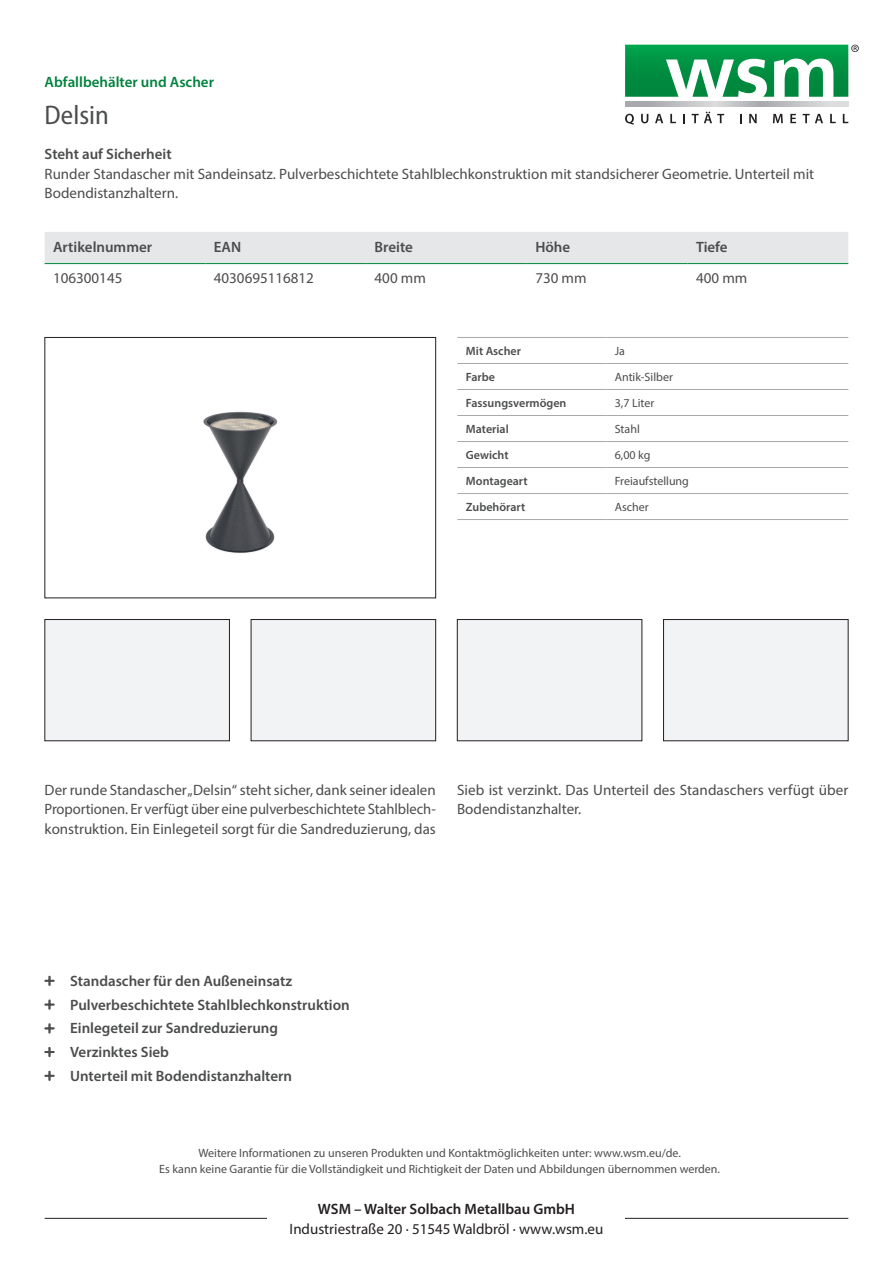
<style>
.page{position:relative;width:893px;height:1263px;background:#fff}
.page>*{position:absolute;margin:0;border:0;box-sizing:border-box;transform-origin:0 0}
.t1{font:semi-condensed 27px "Myriad Pro";color:#4b4c4d}
.t2{font:15px/19.5px "Myriad Pro";color:#4b4c4d}
.t3{font:600 15px/23.7px "Myriad Pro";color:#4b4c4d}
.t4{font:15px "Myriad Pro";color:#231f20}
.t5{font:600 15px "Myriad Pro";color:#231f20}
.t6{font:600 15px "Myriad Pro";color:#00823d}
.t7{font:12px/16.5px "Myriad Pro";color:#4b4c4d;text-align:center}
.t8{font:600 12px "Myriad Pro";color:#4b4c4d}
</style>
<div class="page">
<img style="left:203px;top:411px;width:75px;height:142px">
<div style="left:45px;top:337px;width:391px;height:261px;border:1px solid #231f20"></div>
<div style="left:45px;top:619px;width:184px;height:122px;background:#f2f3f4"></div>
<div style="left:45px;top:619px;width:185px;height:122px;border:1px solid #231f20"></div>
<div style="left:251px;top:619px;width:185px;height:122px;background:#f2f3f4"></div>
<div style="left:251px;top:619px;width:185px;height:122px;border:1px solid #231f20"></div>
<div style="left:663px;top:619px;width:185px;height:122px;background:#f2f3f4"></div>
<div style="left:663px;top:619px;width:185px;height:122px;border:1px solid #231f20"></div>
<div style="left:457px;top:619px;width:185px;height:122px;background:#f2f3f4"></div>
<div style="left:457px;top:619px;width:185px;height:122px;border:1px solid #231f20"></div>
<div style="left:45px;top:232px;width:803px;height:31px;background:#e6e7e9"></div>
<hr style="left:45px;top:263px;width:160px;height:1px;background:#00823d">
<hr style="left:205px;top:263px;width:161px;height:1px;background:#00823d">
<hr style="left:366px;top:263px;width:161px;height:1px;background:#00823d">
<hr style="left:527px;top:263px;width:161px;height:1px;background:#00823d">
<hr style="left:688px;top:263px;width:160px;height:1px;background:#00823d">
<hr style="left:457px;top:337px;width:149px;height:1px;background:#a8a9ad">
<hr style="left:606px;top:337px;width:242px;height:1px;background:#a8a9ad">
<hr style="left:457px;top:363px;width:149px;height:1px;background:#a8a9ad">
<hr style="left:606px;top:363px;width:242px;height:1px;background:#a8a9ad">
<hr style="left:457px;top:389px;width:149px;height:1px;background:#a8a9ad">
<hr style="left:606px;top:389px;width:242px;height:1px;background:#a8a9ad">
<hr style="left:457px;top:415px;width:149px;height:1px;background:#a8a9ad">
<hr style="left:606px;top:415px;width:242px;height:1px;background:#a8a9ad">
<hr style="left:457px;top:441px;width:149px;height:1px;background:#a8a9ad">
<hr style="left:606px;top:441px;width:242px;height:1px;background:#a8a9ad">
<hr style="left:457px;top:467px;width:149px;height:1px;background:#a8a9ad">
<hr style="left:606px;top:467px;width:242px;height:1px;background:#a8a9ad">
<hr style="left:457px;top:493px;width:149px;height:1px;background:#a8a9ad">
<hr style="left:606px;top:493px;width:242px;height:1px;background:#a8a9ad">
<hr style="left:457px;top:519px;width:149px;height:1px;background:#a8a9ad">
<hr style="left:606px;top:519px;width:242px;height:1px;background:#a8a9ad">
<hr style="left:45px;top:1218px;width:803px;height:1px;background:#231f20">
<svg style="left:625px;top:114px;width:9px;height:11px"></svg>
<svg style="left:641px;top:114px;width:7px;height:9px"></svg>
<svg style="left:655px;top:114px;width:8px;height:9px"></svg>
<svg style="left:670px;top:114px;width:6px;height:9px"></svg>
<svg style="left:683px;top:114px;width:2px;height:9px"></svg>
<svg style="left:692px;top:112px;width:32px;height:11px"></svg>
<svg style="left:749px;top:114px;width:8px;height:9px"></svg>
<svg style="left:773px;top:114px;width:10px;height:9px"></svg>
<svg style="left:790px;top:114px;width:6px;height:9px"></svg>
<svg style="left:803px;top:114px;width:20px;height:9px"></svg>
<svg style="left:830px;top:114px;width:6px;height:9px"></svg>
<svg style="left:843px;top:114px;width:5px;height:9px"></svg>
<hr style="left:625px;top:106px;width:223px;height:1px;background:#636366">
<svg style="left:625px;top:102px;width:223px;height:4px"></svg>
<svg style="left:625px;top:45px;width:234px;height:52px"></svg>
<div style="left:268px;top:1203px;width:357px;height:30px;background:#fff"></div>
<p class="t6" style="left:45px;top:72px;width:171px">Abfallbehälter und Ascher</p>
<h1 class="t1" style="left:45px;top:99px;width:66px">Delsin</h1>
<p class="t3" style="left:45px;top:142px;width:129px">Steht auf Sicherheit</p>
<p class="t2" style="left:45px;top:164px;width:771px">Runder Standascher mit Sandeinsatz. Pulverbeschichtete Stahlblechkonstruktion mit standsicherer Geometrie. Unterteil mit<br>Bodendistanzhaltern.</p>
<p class="t3" style="left:53px;top:234px;width:101px">Artikelnummer</p>
<p class="t3" style="left:214px;top:234px;width:29px">EAN</p>
<p class="t3" style="left:375px;top:234px;width:40px">Breite</p>
<p class="t3" style="left:535px;top:234px;width:36px">Höhe</p>
<p class="t3" style="left:696px;top:234px;width:33px">Tiefe</p>
<p class="t2" style="left:53px;top:268px;width:71px">106300145</p>
<p class="t2" style="left:214px;top:268px;width:102px">4030695116812</p>
<p class="t2" style="left:375px;top:268px;width:53px">400 mm</p>
<p class="t2" style="left:535px;top:268px;width:53px">730 mm</p>
<p class="t2" style="left:696px;top:268px;width:53px">400 mm</p>
<p class="t8" style="left:466px;top:343px;width:57px">Mit Ascher</p>
<p class="t7" style="left:615px;top:342px;width:12px">Ja</p>
<p class="t8" style="left:466px;top:369px;width:31px">Farbe</p>
<p class="t7" style="left:615px;top:368px;width:60px">Antik-Silber</p>
<p class="t8" style="left:466px;top:395px;width:102px">Fassungsvermögen</p>
<p class="t7" style="left:615px;top:394px;width:41px">3,7 Liter</p>
<p class="t8" style="left:466px;top:421px;width:44px">Material</p>
<p class="t7" style="left:615px;top:420px;width:27px">Stahl</p>
<p class="t8" style="left:466px;top:447px;width:44px">Gewicht</p>
<p class="t7" style="left:615px;top:446px;width:37px">6,00 kg</p>
<p class="t8" style="left:466px;top:473px;width:63px">Montageart</p>
<p class="t7" style="left:615px;top:472px;width:76px">Freiaufstellung</p>
<p class="t8" style="left:466px;top:499px;width:61px">Zubehörart</p>
<p class="t7" style="left:615px;top:498px;width:35px">Ascher</p>
<p class="t2" style="left:45px;top:780px;width:393px;text-align:justify">Der runde Standascher „Delsin“ steht sicher, dank seiner idealen Proportionen. Er verfügt über eine pulverbeschichtete Stahlblech&shy;konstruktion. Ein Einlegeteil sorgt für die Sandreduzierung, das</p>
<p class="t2" style="left:457px;top:780px;width:393px">Sieb ist verzinkt. Das Unterteil des Standaschers verfügt über<br>Bodendistanzhalter.</p>
<p class="t3" style="left:70px;top:968px;width:281px">Standascher für den Außeneinsatz Pulverbeschichtete Stahlblechkonstruktion Einlegeteil zur Sandreduzierung<br>Verzinktes Sieb<br>Unterteil mit Bodendistanzhaltern</p>
<p class="t7" style="left:159px;top:1144px;width:562px">Weitere Informationen zu unseren Produkten und Kontaktmöglichkeiten unter: www.wsm.eu/de.<br>Es kann keine Garantie für die Vollständigkeit und Richtigkeit der Daten und Abbildungen übernommen werden.</p>
<p class="t5" style="left:318px;top:1199px;width:259px">WSM – Walter Solbach Metallbau GmbH</p>
<p class="t4" style="left:290px;top:1219px;width:315px">Industriestraße 20 · 51545 Waldbröl · www.wsm.eu</p>
</div>
